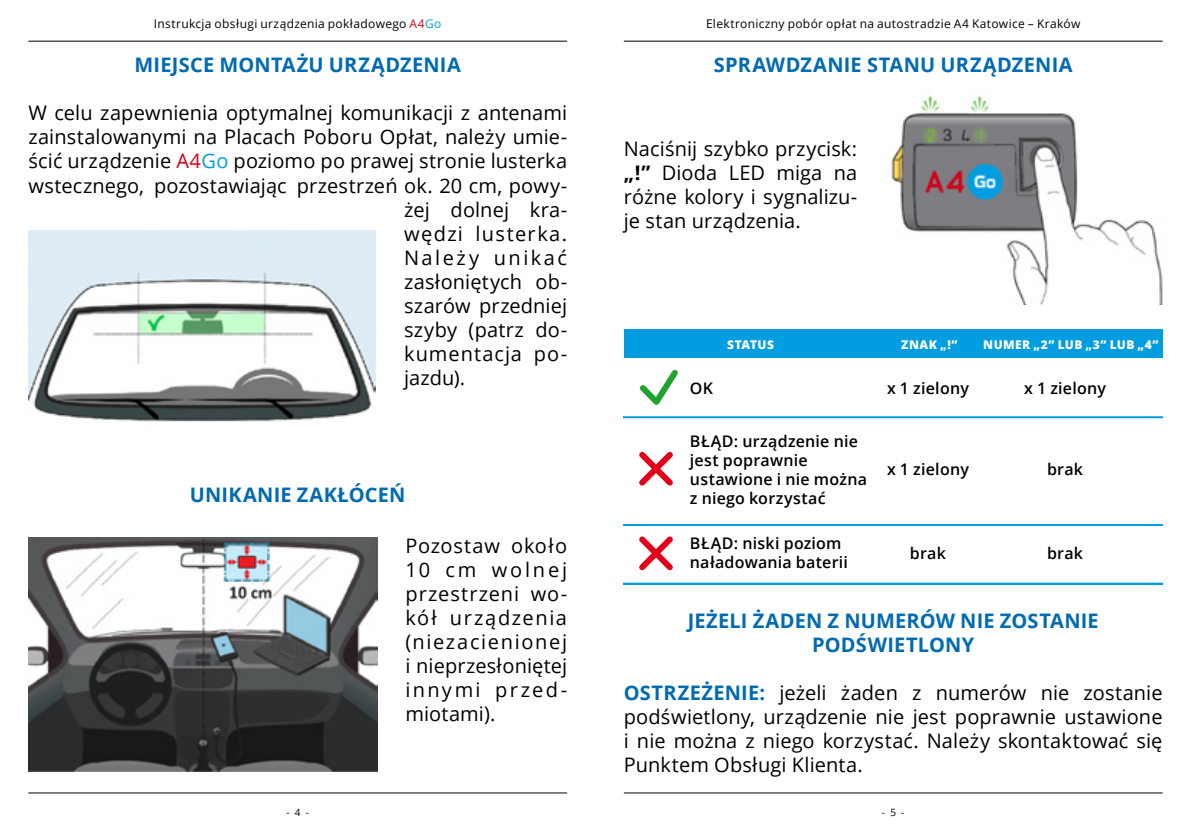
<style>
.page{position:relative;width:1191px;height:840px;background:#fff}
.page>*{position:absolute;margin:0;border:0;box-sizing:border-box;transform-origin:0 0}
.t1{font:20px/24px "Open Sans";letter-spacing:.005em;color:#000;text-align:justify}
.t2{font:700 20px/24px "Open Sans";letter-spacing:.015em;color:#006ab2;text-align:center}
.t3{font:20px "Open Sans";letter-spacing:.065em;color:#000}
.t4{font:20px "Open Sans";letter-spacing:.05em;color:#000}
.t5{font:20px "Open Sans";letter-spacing:.125em;color:#000}
.t6{font:600 16px/19.2px "Open Sans";letter-spacing:.015em;color:#000}
.t7{font:12px "Open Sans";letter-spacing:.025em;color:#000}
.t8{font:800 12px "Open Sans";letter-spacing:.035em;color:#fff}
.t9{font:10px "Open Sans";color:#000}
.s1{color:#d10019}
.s2{color:#009ee0}
.s3{font-weight:700}
.s4{font-weight:700;color:#006ab2}
</style>
<div class="page">
<hr style="left:28px;top:792px;width:539px;height:1px;background:#000">
<hr style="left:28px;top:41px;width:539px;height:1px;background:#000">
<hr style="left:624px;top:792px;width:538px;height:1px;background:#000">
<hr style="left:624px;top:41px;width:538px;height:1px;background:#000">
<img style="left:28px;top:230px;width:348px;height:192px">
<img style="left:28px;top:537px;width:349px;height:234px">
<img style="left:891px;top:96px;width:272px;height:208px">
<div style="left:624px;top:329px;width:538px;height:28px;background:#009ee0"></div>
<hr style="left:624px;top:416px;width:538px;height:2px;background:#009ee0">
<hr style="left:624px;top:523px;width:538px;height:2px;background:#009ee0">
<hr style="left:624px;top:582px;width:538px;height:2px;background:#009ee0">
<svg style="left:639px;top:369px;width:39px;height:36px"></svg>
<svg style="left:639px;top:451px;width:34px;height:35px"></svg>
<svg style="left:639px;top:536px;width:34px;height:35px"></svg>
<p class="t7" style="left:154px;top:15px;width:289px">Instrukcja obsługi urządzenia pokładowego <span class="s1">A4</span><span class="s2">Go</span></p>
<p class="t7" style="left:706px;top:15px;width:376px">Elektroniczny pobór opłat na autostradzie A4 Katowice – Kraków</p>
<p class="t2" style="left:135px;top:52px;width:328px">Mi ejsce m ontażu urządzenia</p>
<p class="t1" style="left:28px;top:101px;width:540px">W celu zapewnienia optymalnej komunikacji z antenami</p>
<p class="t1" style="left:28px;top:125px;width:540px">zainstalowanymi na Placach Poboru Opłat, należy umie-</p>
<p class="t1" style="left:28px;top:149px;width:540px">ścić urządzenie <span class="s1">A4</span><span class="s2">Go</span> poziomo po prawej stronie lusterka</p>
<p class="t1" style="left:28px;top:173px;width:540px">wstecznego, pozostawiając przestrzeń ok. 20 cm, powy-</p>
<p class="t1" style="left:404px;top:197px;width:164px">żej dolnej kra-</p>
<p class="t3" style="left:404px;top:219px;width:164px">wędzi lusterka.</p>
<p class="t5" style="left:404px;top:243px;width:164px">Należy unikać</p>
<p class="t1" style="left:404px;top:269px;width:164px">zasłoniętych ob-</p>
<p class="t1" style="left:404px;top:293px;width:164px">szarów przedniej</p>
<p class="t1" style="left:404px;top:317px;width:164px">szyby (patrz do-</p>
<p class="t4" style="left:404px;top:339px;width:164px">kumentacja po-</p>
<p class="t1" style="left:404px;top:365px;width:63px">jazdu).</p>
<p class="t2" style="left:190px;top:482px;width:217px">U ni kani e zakłóceń</p>
<p class="t9" style="left:286px;top:804px;width:24px">- 4 -</p>
<p class="t1" style="left:405px;top:533px;width:163px">Pozostaw około 10 cm wolnej przestrzeni wo&shy;kół urządzenia (niezacienionej i nieprzesłoniętej innymi przed&shy;miotami).</p>
<p class="t2" style="left:714px;top:52px;width:360px">Sprawdzani e stanu urządzenia</p>
<p class="t1" style="left:624px;top:136px;width:235px">Naciśnij szybko przycisk: <span class="s3">„!”</span> Dioda LED miga na różne kolory i sygnalizu&shy;je stan urządzenia.</p>
<p class="t8" style="left:727px;top:335px;width:48px">STATUS</p>
<p class="t8" style="left:901px;top:335px;width:58px">ZNAK „!”</p>
<p class="t8" style="left:983px;top:335px;width:176px">NUMER „2” LUB „3” LUB „4”</p>
<p class="t6" style="left:690px;top:378px;width:25px">OK</p>
<p class="t6" style="left:887px;top:378px;width:83px">x 1 zielony</p>
<p class="t6" style="left:1024px;top:378px;width:83px">x 1 zielony</p>
<p class="t6" style="left:690px;top:431px;width:179px">BŁĄD: urządzenie nie jest poprawnie ustawione i nie można z niego korzystać</p>
<p class="t6" style="left:690px;top:533px;width:160px">BŁĄD: niski poziom naładowania baterii</p>
<p class="t6" style="left:887px;top:459px;width:83px">x 1 zielony</p>
<p class="t6" style="left:910px;top:543px;width:37px">brak</p>
<p class="t6" style="left:1047px;top:459px;width:37px">brak</p>
<p class="t6" style="left:1047px;top:543px;width:37px">brak</p>
<p class="t2" style="left:687px;top:607px;width:412px">jeżeli żaden z num erów ni e zostani e podświ etlony</p>
<p class="t2" style="left:624px;top:679px;width:14px">OSTRZEŻEN</p>
<p class="t1" style="left:624px;top:679px;width:540px;text-indent:117px"><span class="s4">IE:</span> jeżeli żaden z numerów nie zostanie podświetlony, urządzenie nie jest poprawnie ustawione i nie można z niego korzystać. Należy skontaktować się Punktem Obsługi Klienta.</p>
<p class="t9" style="left:882px;top:804px;width:24px">- 5 -</p>
</div>
